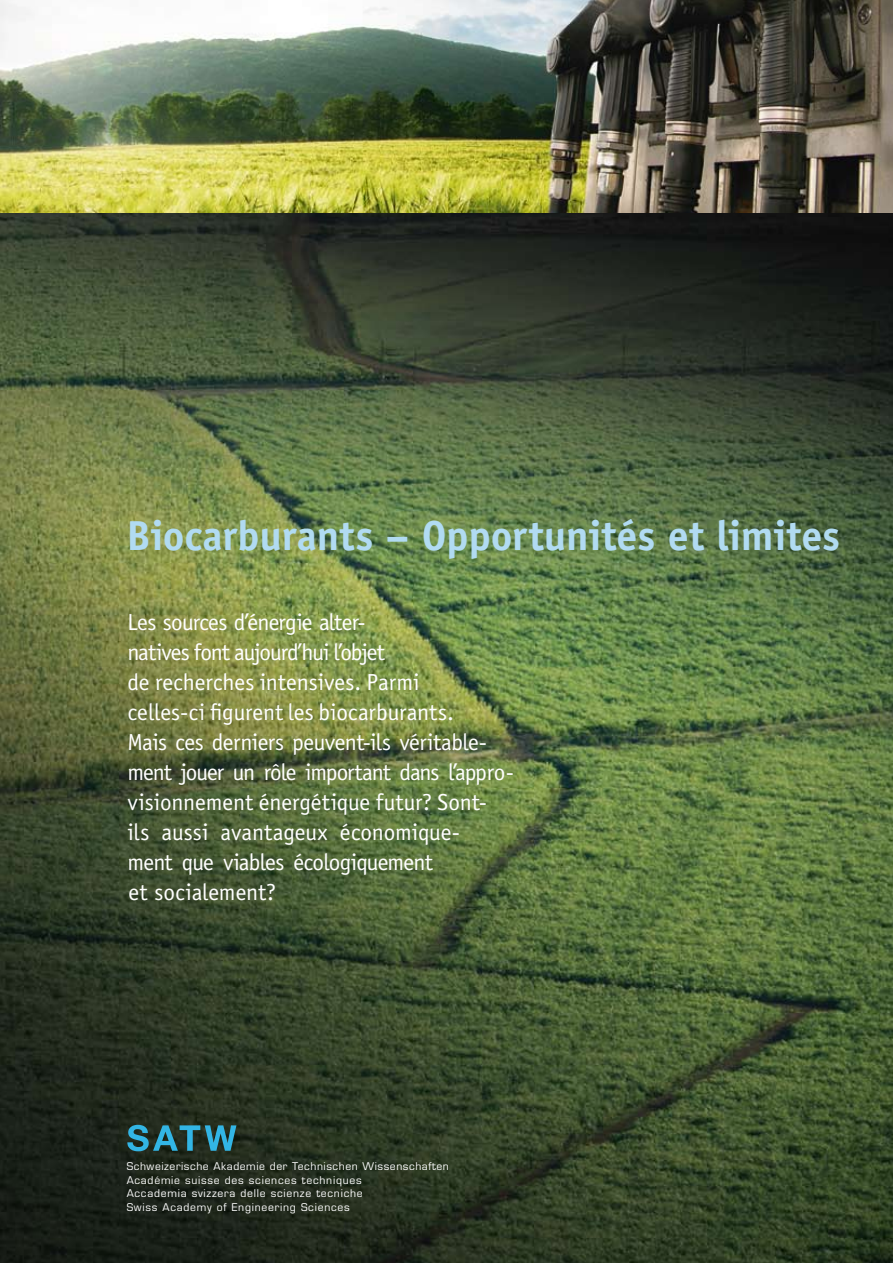
<style>
.page{position:relative;width:893px;height:1263px;background:#fff}
.page>*{position:absolute;margin:0;border:0;box-sizing:border-box;transform-origin:0 0}
.t1{font:700 42px "Officina Sans";letter-spacing:-.005em;color:#b1dbf2}
.t2{font:23.25px/30px "Officina Sans";letter-spacing:-.01em;color:#fff}
.t3{font:10.35px/13.6px "Eurostile";letter-spacing:.075em;color:#fff}
</style>
<div class="page">
<img style="left:0;top:213px;width:893px;height:1050px">
<svg style="left:127px;top:1125px;width:109px;height:26px;background:#286775"></svg>
<img style="left:0;top:0;width:893px;height:213px">
<h1 class="t1" style="left:126px;top:509px;width:715px">Biocarburants – Opportunités et limites</h1>
<p class="t2" style="left:127px;top:607px;width:388px">Les sources d’énergie alter-<br>natives font aujourd’hui l’objet<br>de recherches intensives. Parmi<br>celles-ci figurent les biocarburants.<br>Mais ces derniers peuvent-ils véritable&shy;ment jouer un rôle important dans l’appro&shy;visionnement énergétique futur? Sont&shy;ils aussi avantageux économique-<br>ment que viables écologiquement<br>et socialement?</p>
<p class="t3" style="left:127px;top:1159px;width:324px">Schweizerische Akademie der Technischen Wissenschaften Académie suisse des sciences techniques<br>Accademia svizzera delle scienze tecniche<br>Swiss Academy of Engineering Sciences</p>
</div>
